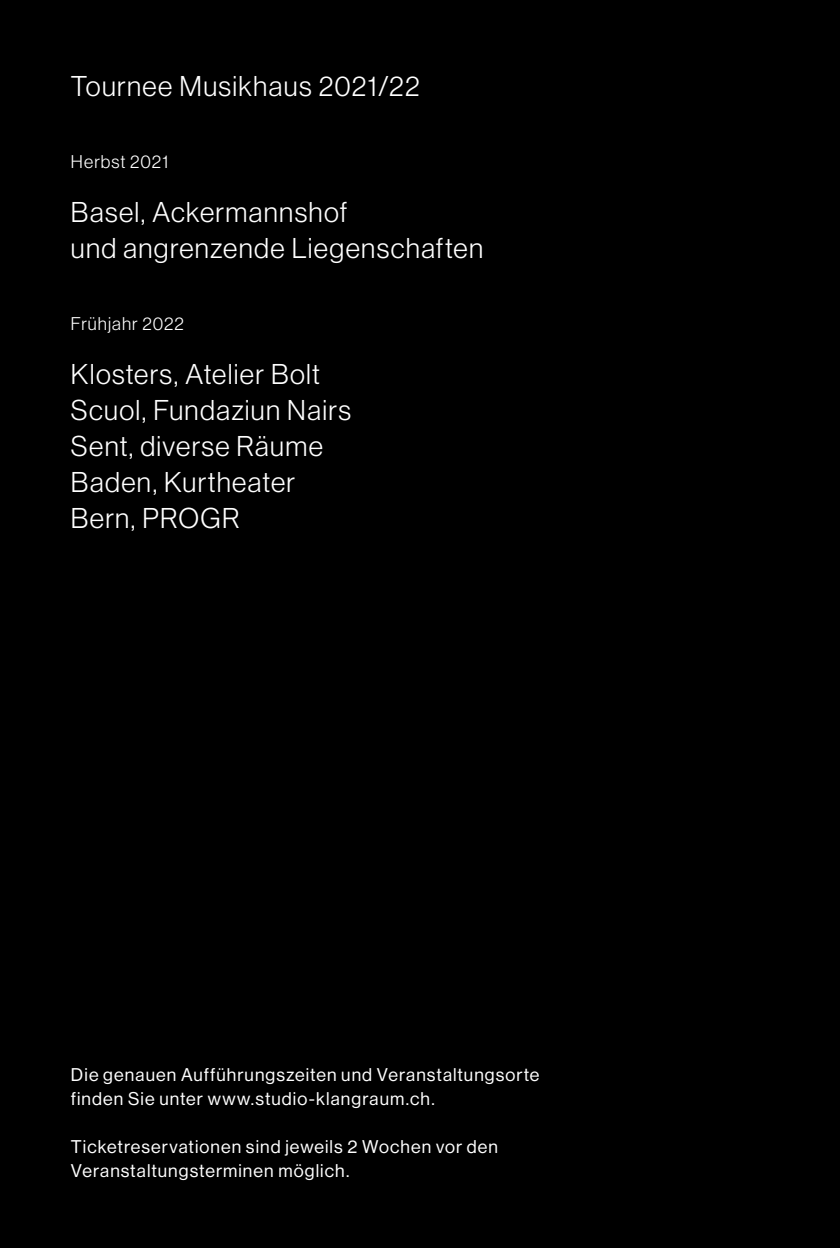
<style>
.page{position:relative;width:840px;height:1248px;background:#fff}
.page>*{position:absolute;margin:0;border:0;box-sizing:border-box;transform-origin:0 0}
.t1{font:28px/36px "N Haas Grotesk DS Pro 45 Lt";letter-spacing:.05em;color:#fff}
.t2{font:18px/24px "N Haas Grotesk DS Pro 55 Rg";letter-spacing:.06em;color:#fff}
.t3{font:18px "N Haas Grotesk DS Pro 45 Lt";letter-spacing:.06em;color:#fff}
</style>
<div class="page">
<div style="left:0;top:0;width:839px;height:1247px;background:#000"></div>
<h1 class="t1" style="left:71px;top:68px;width:350px">Tournee Musikhaus 2021/22</h1>
<p class="t3" style="left:71px;top:152px;width:99px">Herbst 2021</p>
<h1 class="t1" style="left:71px;top:194px;width:413px">Basel, Ackermannshof<br>und angrenzende Liegenschaften</h1>
<p class="t3" style="left:71px;top:314px;width:114px">Frühjahr 2022</p>
<h1 class="t1" style="left:71px;top:356px;width:281px">Klosters, Atelier Bolt<br>Scuol, Fundaziun Nairs<br>Sent, diverse Räume<br>Baden, Kurtheater<br>Bern, PROGR</h1>
<p class="t2" style="left:71px;top:1062px;width:470px">Die genauen Aufführungszeiten und Veranstaltungsorte finden Sie unter www.studio-klangraum.ch.</p>
<p class="t2" style="left:71px;top:1134px;width:428px">Ticketreservationen sind jeweils 2 Wochen vor den<br>Veranstaltungsterminen möglich.</p>
</div>
